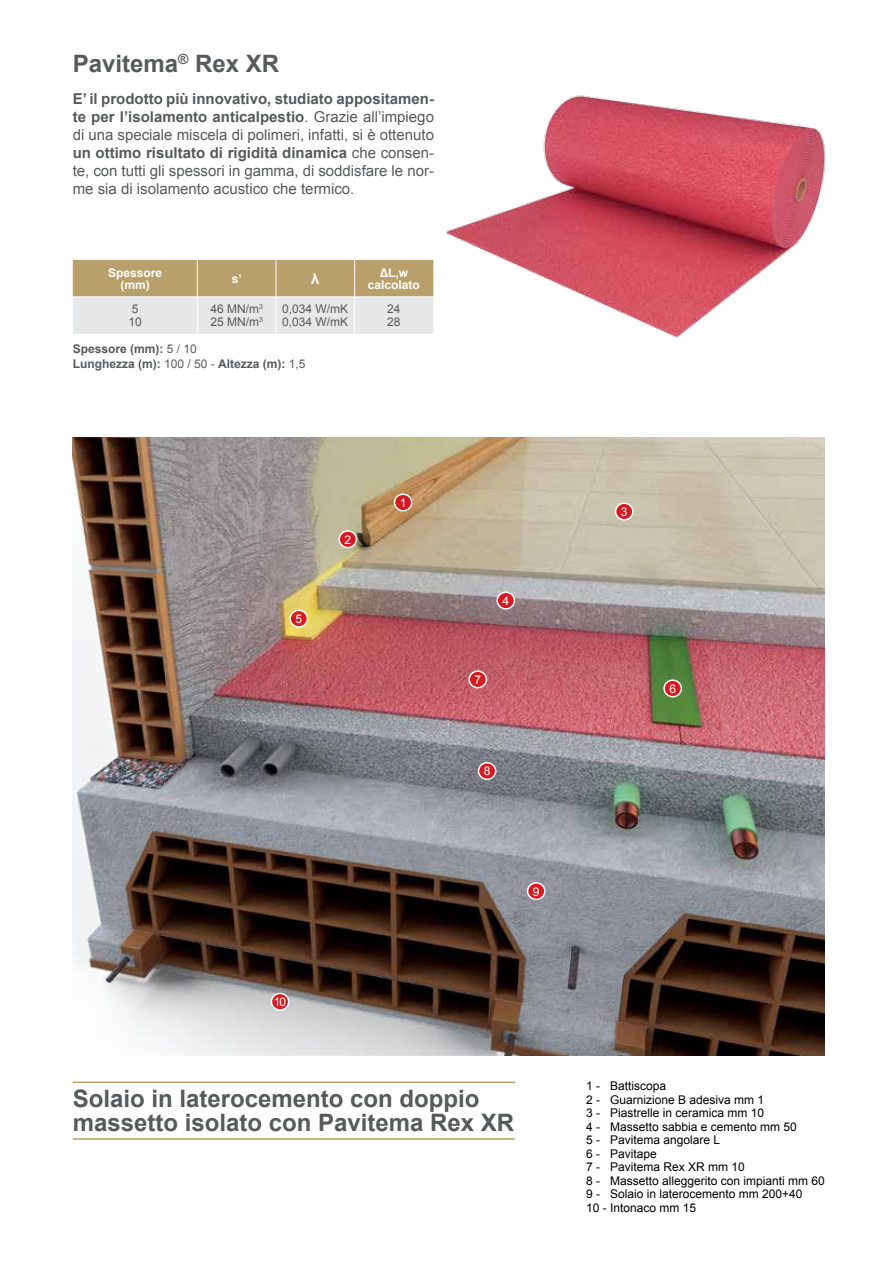
<style>
.page{position:relative;width:893px;height:1263px;background:#fff}
.page>*{position:absolute;margin:0;border:0;box-sizing:border-box;transform-origin:0 0}
.t1{font:700 24px/24px "Arial";color:#58595b}
.t2{font:15px/18px "Arial";color:#58595b;text-align:justify}
.t3{font:700 15px "Arial";color:#fff}
.t4{font:12px/13.5px "Arial";color:#000}
.t5{font:700 12px/15px "Arial";color:#58595b}
.t6{font:12px/13.5px "Arial";color:#58595b}
.t7{font:700 12px/12px "Arial";color:#fff;text-align:center}
.t8{font:12px "Arial";color:#fff}
.s1{font-weight:700}
.s2{font-weight:400}
</style>
<div class="page">
<img style="left:429px;top:95px;width:397px;height:243px">
<img style="left:73px;top:437px;width:752px;height:618px">
<hr style="left:73px;top:1081px;width:442px;height:2px;background:#b9a06a">
<hr style="left:73px;top:1138px;width:442px;height:2px;background:#b9a06a">
<div style="left:339px;top:531px;width:17px;height:16px;background:#d71920;border-radius:50%"></div>
<div style="left:338px;top:530px;width:19px;height:18px;border:2px solid #fff;border-radius:50%"></div>
<div style="left:394px;top:494px;width:18px;height:17px;background:#d71920;border-radius:50%"></div>
<div style="left:394px;top:493px;width:18px;height:18px;border:2px solid #fff;border-radius:50%"></div>
<div style="left:616px;top:503px;width:17px;height:17px;background:#d71920;border-radius:50%"></div>
<div style="left:615px;top:502px;width:19px;height:18px;border:2px solid #fff;border-radius:50%"></div>
<div style="left:497px;top:592px;width:17px;height:17px;background:#d71920;border-radius:50%"></div>
<div style="left:496px;top:591px;width:19px;height:19px;border:2px solid #fff;border-radius:50%"></div>
<div style="left:664px;top:680px;width:17px;height:17px;background:#d71920;border-radius:50%"></div>
<div style="left:663px;top:679px;width:19px;height:18px;border:2px solid #fff;border-radius:50%"></div>
<div style="left:478px;top:763px;width:18px;height:16px;background:#d71920;border-radius:50%"></div>
<div style="left:478px;top:762px;width:18px;height:18px;border:2px solid #fff;border-radius:50%"></div>
<div style="left:528px;top:883px;width:17px;height:16px;background:#d71920;border-radius:50%"></div>
<div style="left:527px;top:882px;width:19px;height:18px;border:2px solid #fff;border-radius:50%"></div>
<div style="left:271px;top:993px;width:18px;height:17px;background:#d71920;border-radius:50%"></div>
<div style="left:271px;top:993px;width:18px;height:18px;border:2px solid #fff;border-radius:50%"></div>
<div style="left:290px;top:610px;width:17px;height:17px;background:#d71920;border-radius:50%"></div>
<div style="left:289px;top:610px;width:19px;height:18px;border:2px solid #fff;border-radius:50%"></div>
<div style="left:469px;top:671px;width:17px;height:17px;background:#d71920;border-radius:50%"></div>
<div style="left:468px;top:670px;width:19px;height:18px;border:2px solid #fff;border-radius:50%"></div>
<svg style="left:73px;top:260px;width:360px;height:74px;background:#d0c4aa"></svg>
<hr style="left:197px;top:260px;width:1px;height:36px;background:#fff">
<hr style="left:276px;top:260px;width:1px;height:36px;background:#fff">
<hr style="left:354px;top:260px;width:1px;height:36px;background:#fff">
<hr style="left:73px;top:296px;width:124px;height:1px;background:#fff">
<hr style="left:197px;top:296px;width:79px;height:1px;background:#fff">
<hr style="left:197px;top:297px;width:1px;height:37px;background:#fff">
<hr style="left:276px;top:296px;width:79px;height:1px;background:#fff">
<hr style="left:276px;top:297px;width:1px;height:37px;background:#fff">
<hr style="left:355px;top:296px;width:78px;height:1px;background:#fff">
<hr style="left:354px;top:297px;width:1px;height:37px;background:#fff">
<h1 class="t1" style="left:73px;top:52px;width:208px">Pavitema<sup>®</sup> Rex XR</h1>
<p class="t2" style="left:73px;top:90px;width:363px"><span class="s1">E’ il prodotto più innovativo, studiato appositamen&shy;te per l’isolamento anticalpestio</span>. Grazie all’impiego di una speciale miscela di polimeri, infatti, si è ottenuto <span class="s1">un ottimo risultato di rigidità dinamica</span> che consen&shy;te, con tutti gli spessori in gamma, di soddisfare le nor&shy;me sia di isolamento acustico che termico.</p>
<p class="t7" style="left:108px;top:267px;width:56px">Spessore (mm)</p>
<p class="t7" style="left:232px;top:273px;width:12px">s’</p>
<p class="t3" style="left:311px;top:269px;width:10px">λ</p>
<p class="t7" style="left:368px;top:267px;width:54px">ΔL,w calcolato</p>
<p class="t6" style="left:128px;top:302px;width:15px">5<br>10</p>
<p class="t6" style="left:210px;top:302px;width:54px">46 MN/m<sup>3<br></sup>25 MN/m<sup>3</sup></p>
<p class="t6" style="left:282px;top:302px;width:68px">0,034 W/mK<br>0,034 W/mK</p>
<p class="t6" style="left:387px;top:302px;width:15px">24<br>28</p>
<p class="t5" style="left:73px;top:342px;width:234px">Spessore (mm): <span class="s2">5 / 10<br></span>Lunghezza (m): <span class="s2">100 / 50 -</span> Altezza (m): <span class="s2">1,5</span></p>
<p class="t8" style="left:295px;top:611px;width:8px">5</p>
<p class="t8" style="left:344px;top:532px;width:8px">2</p>
<p class="t8" style="left:400px;top:495px;width:8px">1</p>
<p class="t8" style="left:502px;top:593px;width:8px">4</p>
<p class="t8" style="left:474px;top:672px;width:8px">7</p>
<p class="t8" style="left:484px;top:763px;width:8px">8</p>
<p class="t8" style="left:533px;top:883px;width:8px">9</p>
<p class="t8" style="left:274px;top:994px;width:14px">10</p>
<h1 class="t1" style="left:73px;top:1087px;width:443px">Solaio in laterocemento con doppio massetto isolato con Pavitema Rex XR</h1>
<p class="t8" style="left:621px;top:504px;width:8px">3</p>
<p class="t8" style="left:669px;top:681px;width:8px">6</p>
<p class="t4" style="left:586px;top:1079px;width:240px">1 - Battiscopa<br>2 - Guarnizione B adesiva mm 1<br>3 - Piastrelle in ceramica mm 10<br>4 - Massetto sabbia e cemento mm 50<br>5 - Pavitema angolare L<br>6 - Pavitape<br>7 - Pavitema Rex XR mm 10<br>8 - Massetto alleggerito con impianti mm 60<br>9 - Solaio in laterocemento mm 200+40<br>10 - Intonaco mm 15</p>
</div>
